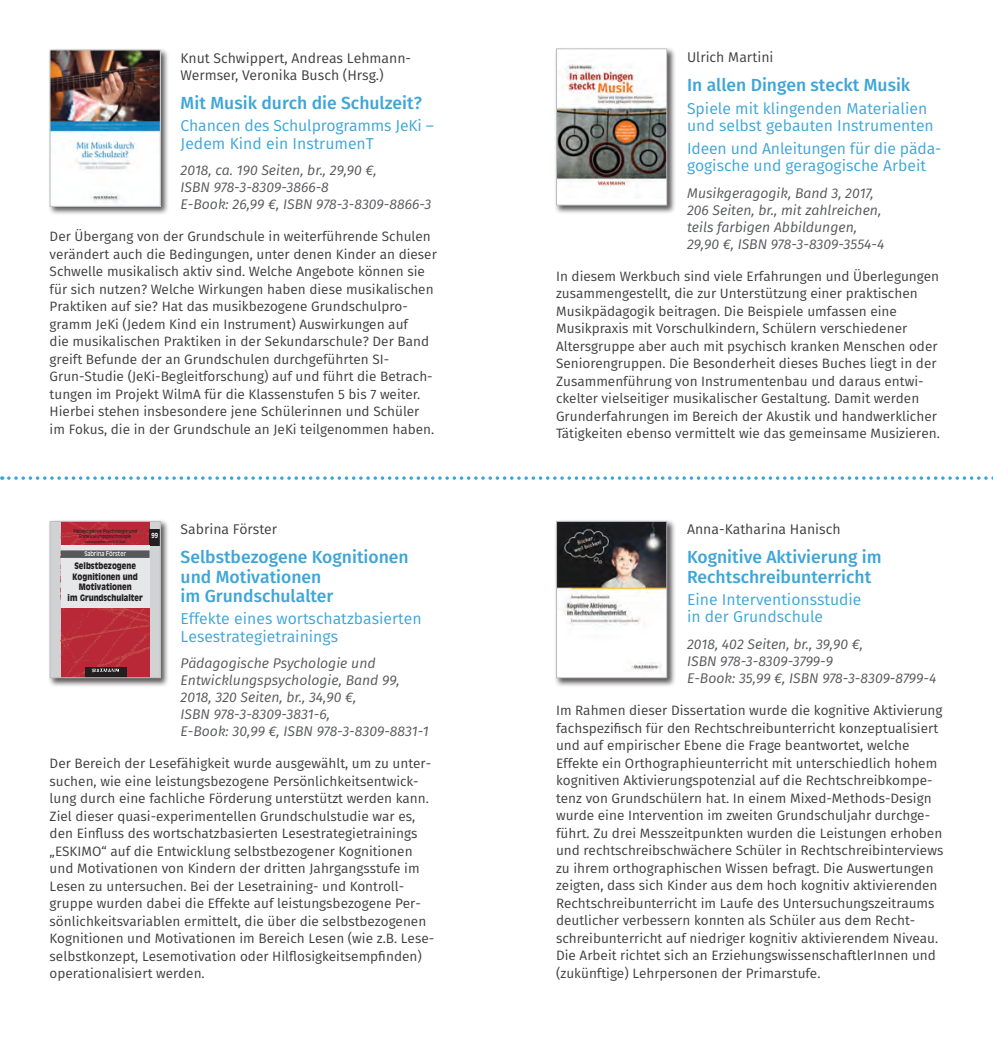
<style>
.page{position:relative;width:993px;height:1042px;background:#fff}
.page>*{position:absolute;margin:0;border:0;box-sizing:border-box;transform-origin:0 0}
.t1{font:500 17.5px/19.2px "Fira Sans";color:#3da5d8}
.t2{font:15.75px/17.5px "Fira Sans";color:#3da5d8}
.t3{font:italic 14px/16.8px "Fira Sans";color:#57585a}
.t4{font:14px/16.8px "Fira Sans";color:#3e3e3f}
.t5{font:13.65px/17.5px "Fira Sans";color:#3e3e3f}
.t6{font:900 8.75px/10.5px "Antique Olive LT";color:#231f20;text-align:center;scale:.85 1}
.t7{font:700 6.83px "Antique Olive";color:#fff;scale:.85 1}
.t8{font:6.3px "Antique Olive";color:#fff;scale:.85 1}
.t9{font:4.73px/5.2px "Antique Olive";color:#231f20;text-align:center;scale:.85 1}
.t10{font:3.15px "Antique Olive";color:#231f20;scale:.85 1}
</style>
<div class="page">
<svg style="left:9px;top:476px;width:984px;height:4px"></svg>
<div style="left:48px;top:48px;width:121px;height:168px;background:#231f20;opacity:.75"></div>
<img style="left:52px;top:52px;width:107px;height:153px">
<div style="left:50px;top:50px;width:111px;height:157px;border:1px solid #bcbdc0"></div>
<div style="left:48px;top:519px;width:121px;height:168px;background:#231f20;opacity:.75"></div>
<img style="left:52px;top:523px;width:107px;height:153px">
<img style="left:61px;top:523px;width:88px;height:153px">
<div style="left:149px;top:529px;width:11px;height:16px;background:#231f20"></div>
<div style="left:61px;top:545px;width:88px;height:63px;background:#e6e7e9"></div>
<div style="left:61px;top:550px;width:88px;height:8px;background:#57585a"></div>
<div style="left:85px;top:667px;width:41px;height:11px;background:#231f20"></div>
<img style="left:91px;top:668px;width:28px;height:4px">
<svg style="left:162px;top:594px;width:4px;height:13px"></svg>
<div style="left:50px;top:521px;width:111px;height:157px;border:1px solid #bcbdc0"></div>
<div style="left:554px;top:46px;width:121px;height:169px;background:#231f20;opacity:.75"></div>
<div style="left:556px;top:49px;width:110px;height:156px;background:#fff"></div>
<img style="left:558px;top:64px;width:107px;height:123px">
<div style="left:556px;top:48px;width:111px;height:158px;border:1px solid #bcbdc0"></div>
<div style="left:554px;top:519px;width:121px;height:168px;background:#231f20;opacity:.75"></div>
<img style="left:558px;top:523px;width:107px;height:153px">
<div style="left:556px;top:521px;width:111px;height:157px;border:1px solid #bcbdc0"></div>
<p class="t4" style="left:180px;top:49px;width:232px">Knut Schwippert, Andreas Lehmann-<br>Wermser, Veronika Busch (Hrsg.)</p>
<p class="t1" style="left:180px;top:92px;width:243px">Mit Musik durch die Schulzeit?</p>
<p class="t2" style="left:180px;top:117px;width:255px">Chancen des Schulprogramms JeKi –<br>Jedem Kind ein InstrumenT</p>
<p class="t3" style="left:180px;top:162px;width:252px">2018, ca. 190 Seiten, br., 29,90 €,<br>ISBN 978-3-8309-3866-8<br>E-Book: 26,99 €, ISBN 978-3-8309-8866-3</p>
<p class="t5" style="left:50px;top:228px;width:388px">Der Übergang von der Grundschule in weiterführende Schulen verändert auch die Bedingungen, unter denen Kinder an dieser Schwelle musikalisch aktiv sind. Welche Angebote können sie für sich nutzen? Welche Wirkungen haben diese musikalischen Praktiken auf sie? Hat das musikbezogene Grundschulpro&shy;gramm JeKi (Jedem Kind ein Instrument) Auswirkungen auf<br>die musikalischen Praktiken in der Sekundarschule? Der Band greift Befunde der an Grundschulen durchgeführten SI-Grun-Studie (JeKi-Begleitforschung) auf und führt die Betrach&shy;tungen im Projekt WilmA für die Klassenstufen 5 bis 7 weiter.<br>Hierbei stehen insbesondere jene Schülerinnen und Schüler im Fokus, die in der Grundschule an JeKi teilgenommen haben.</p>
<p class="t4" style="left:686px;top:49px;width:88px">Ulrich Martini</p>
<p class="t1" style="left:686px;top:75px;width:225px">In allen Dingen steckt Musik</p>
<p class="t2" style="left:686px;top:99px;width:248px">Spiele mit klingenden Materialien und selbst gebauten Instrumenten</p>
<p class="t2" style="left:686px;top:139px;width:256px">Ideen und Anleitungen für die päda&shy;gogische und geragogische Arbeit</p>
<p class="t3" style="left:686px;top:184px;width:199px">Musikgeragogik, Band 3, 2017,<br>206 Seiten, br., mit zahlreichen, teils farbigen Abbildungen,<br>29,90 €, ISBN 978-3-8309-3554-4</p>
<p class="t5" style="left:556px;top:267px;width:385px">In diesem Werkbuch sind viele Erfahrungen und Überlegungen zusammengestellt, die zur Unterstützung einer praktischen Musikpädagogik beitragen. Die Beispiele umfassen eine Musikpraxis mit Vorschulkindern, Schülern verschiedener Altersgruppe aber auch mit psychisch kranken Menschen oder Seniorengruppen. Die Besonderheit dieses Buches liegt in der Zusammenführung von Instrumentenbau und daraus entwi&shy;ckelter vielseitiger musikalischer Gestaltung. Damit werden Grunderfahrungen im Bereich der Akustik und handwerklicher Tätigkeiten ebenso vermittelt wie das gemeinsame Musizieren.</p>
<p class="t4" style="left:180px;top:520px;width:98px">Sabrina Förster</p>
<p class="t1" style="left:180px;top:547px;width:230px">Selbstbezogene Kognitionen und Motivationen<br>im Grundschulalter</p>
<p class="t2" style="left:180px;top:609px;width:242px">Effekte eines wortschatzbasierten<br>Lesestrategietrainings</p>
<p class="t3" style="left:180px;top:655px;width:249px">Pädagogische Psychologie und Entwicklungspsychologie, Band 99, 2018, 320 Seiten, br., 34,90 €,<br>ISBN 978-3-8309-3831-6,<br>E-Book: 30,99 €, ISBN 978-3-8309-8831-1</p>
<p class="t5" style="left:50px;top:754px;width:386px">Der Bereich der Lesefähigkeit wurde ausgewählt, um zu unter&shy;suchen, wie eine leistungsbezogene Persönlichkeitsentwick&shy;lung durch eine fachliche Förderung unterstützt werden kann.<br>Ziel dieser quasi-experimentellen Grundschulstudie war es, den Einfluss des wortschatzbasierten Lesestrategietrainings „ESKIMO“ auf die Entwicklung selbstbezogener Kognitionen und Motivationen von Kindern der dritten Jahrgangsstufe im Lesen zu untersuchen. Bei der Lesetraining- und Kontroll&shy;gruppe wurden dabei die Effekte auf leistungsbezogene Per&shy;sönlichkeitsvariablen ermittelt, die über die selbstbezogenen Kognitionen und Motivationen im Bereich Lesen (wie z.B. Lese&shy;selbstkonzept, Lesemotivation oder Hilflosigkeitsempfinden) operationalisiert werden.</p>
<p class="t9" style="left:73px;top:528px;width:76px">Pädagogische Psychologie und<br>Entwicklungspsychologie</p>
<p class="t10" style="left:85px;top:540px;width:50px">herausgegeben von D. H. Rost</p>
<p class="t8" style="left:84px;top:550px;width:51px">Sabrina Förster</p>
<p class="t6" style="left:68px;top:561px;width:90px">Selbstbezogene<br>Kognitionen und<br>Motivationen<br>im Grundschulalter</p>
<p class="t7" style="left:151px;top:531px;width:9px">99</p>
<p class="t4" style="left:686px;top:520px;width:155px">Anna-Katharina Hanisch</p>
<p class="t1" style="left:686px;top:547px;width:196px">Kognitive Aktivierung im<br>Rechtschreibunterricht</p>
<p class="t2" style="left:686px;top:590px;width:176px">Eine Interventionsstudie in der Grundschule</p>
<p class="t3" style="left:686px;top:635px;width:251px">2018, 402 Seiten, br., 39,90 €,<br>ISBN 978-3-8309-3799-9<br>E-Book: 35,99 €, ISBN 978-3-8309-8799-4</p>
<p class="t5" style="left:556px;top:701px;width:388px">Im Rahmen dieser Dissertation wurde die kognitive Aktivierung fachspezifisch für den Rechtschreibunterricht konzeptualisiert und auf empirischer Ebene die Frage beantwortet, welche Effekte ein Orthographieunterricht mit unterschiedlich hohem kognitiven Aktivierungspotenzial auf die Rechtschreibkompe&shy;tenz von Grundschülern hat. In einem Mixed-Methods-Design wurde eine Intervention im zweiten Grundschuljahr durchge&shy;führt. Zu drei Messzeitpunkten wurden die Leistungen erhoben und rechtschreibschwächere Schüler in Rechtschreibinterviews zu ihrem orthographischen Wissen befragt. Die Auswertungen zeigten, dass sich Kinder aus dem hoch kognitiv aktivierenden Rechtschreibunterricht im Laufe des Untersuchungszeitraums deutlicher verbessern konnten als Schüler aus dem Recht&shy;schreibunterricht auf niedriger kognitiv aktivierendem Niveau.<br>Die Arbeit richtet sich an ErziehungswissenschaftlerInnen und (zukünftige) Lehrpersonen der Primarstufe.</p>
</div>
